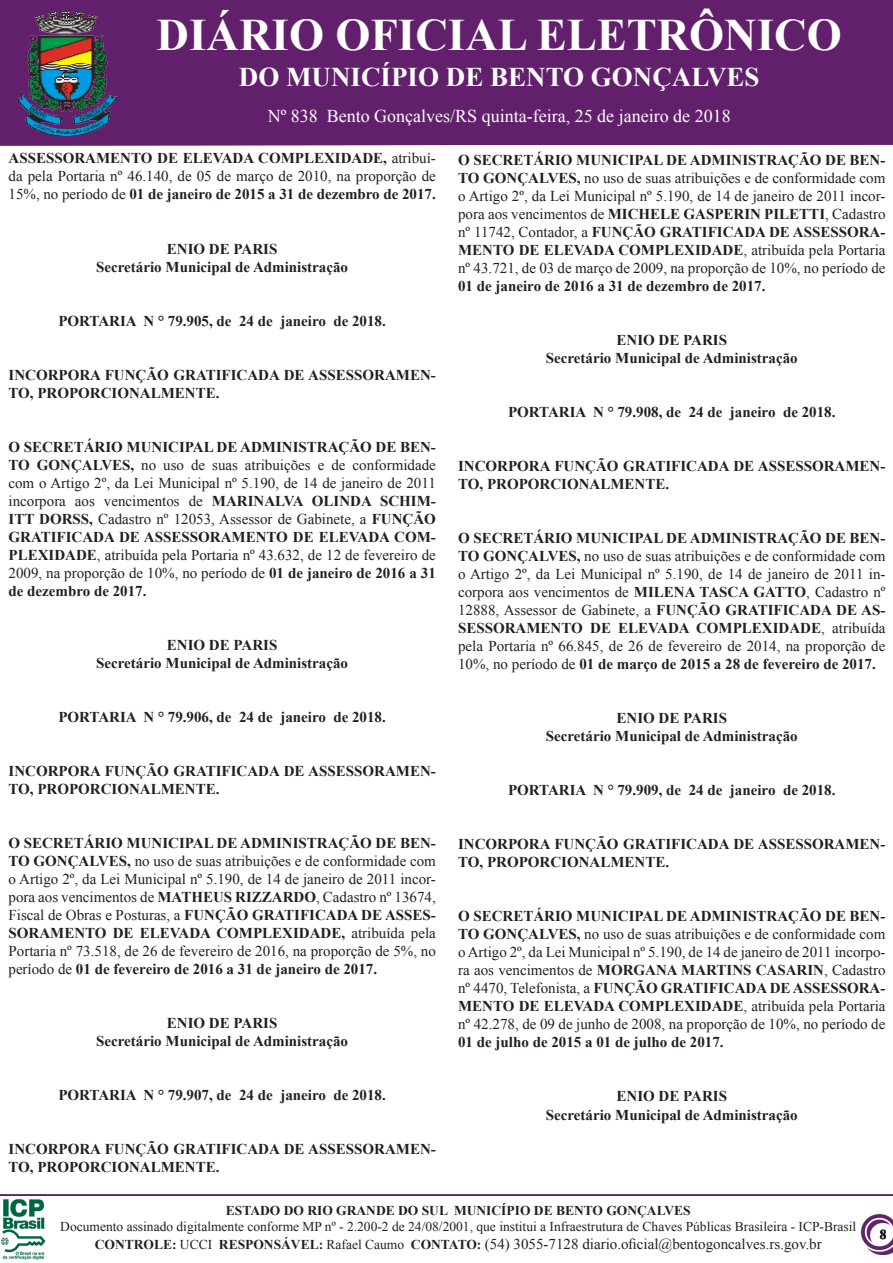
<style>
.page{position:relative;width:893px;height:1263px;background:#fff}
.page>*{position:absolute;margin:0;border:0;box-sizing:border-box;transform-origin:0 0}
.t1{font:700 45px "Times New Roman";color:#fff}
.t2{font:700 27px "Times New Roman";color:#fff}
.t3{font:18px "Times New Roman";color:#fff}
.t4{font:15px/18px "Times New Roman";color:#231f20;text-align:justify}
.t5{font:700 15px/18px "Times New Roman";color:#231f20}
.t6{font:13.5px "Times New Roman";color:#231f20}
.t7{font:700 13.5px "Times New Roman";color:#231f20}
.s1{font-weight:700}
.s2{font-weight:700;font-size:13.5px}
.s3{font-size:13.5px}
</style>
<div class="page">
<img style="left:0;top:1199px;width:46px;height:61px">
<img style="left:862px;top:1214px;width:31px;height:41px">
<div style="left:0;top:0;width:893px;height:146px;background:#62206c"></div>
<hr style="left:0;top:1194px;width:893px;height:2px;background:#62206c">
<img style="left:18px;top:11px;width:100px;height:125px">
<p class="t1" style="left:157px;top:4px;width:687px">DIÁRIO OFICIAL ELETRÔNICO</p>
<p class="t2" style="left:239px;top:58px;width:522px">DO MUNICÍPIO DE BENTO GONÇALVES</p>
<p class="t3" style="left:268px;top:104px;width:465px">Nº 838 Bento Gonçalves/RS quinta-feira, 25 de janeiro de 2018</p>
<p class="t3" style="left:265px;top:104px;width:252px">Nº 472 Bento Gonçalves/RS Q ar</p>
<p class="t3" style="left:576px;top:104px;width:19px">10</p>
<p class="t3" style="left:619px;top:104px;width:115px">Agosto de 2016</p>
<p class="t3" style="left:270px;top:104px;width:460px">Nº 476 Bento Gonçalves/RS Terça-feira, 16 de Agosto de 2016</p>
<p class="t4" style="left:9px;top:149px;width:429px"><span class="s1">ASSESSORAMENTO DE ELEVADA COMPLEXIDADE,</span> atribuí&shy;da pela Portaria nº 46.140, de 05 de março de 2010, na proporção de 15%, no período de <span class="s1">01 de janeiro de 2015 a 31 de dezembro de 2017.</span></p>
<p class="t5" style="left:167px;top:239px;width:112px">ENIO DE PARIS</p>
<p class="t5" style="left:96px;top:257px;width:253px">Secretário Municipal de Administração</p>
<p class="t5" style="left:58px;top:311px;width:329px">PORTARIA N ° 79.905, de 24 de janeiro de 2018.</p>
<p class="t5" style="left:9px;top:365px;width:429px">INCORPORA FUNÇÃO GRATIFICADA DE ASSESSORAMEN-<br>TO, PROPORCIONALMENTE.</p>
<p class="t4" style="left:9px;top:437px;width:429px"><span class="s1">O SECRETÁRIO MUNICIPAL DE ADMINISTRAÇÃO DE BEN-TO GONÇALVES,</span> no uso de suas atribuições e de conformidade com o Artigo 2º, da Lei Municipal nº 5.190, de 14 de janeiro de 2011 incorpora aos vencimentos de <span class="s1">MARINALVA OLINDA SCHIM-ITT DORSS,</span> Cadastro nº 12053, Assessor de Gabinete, a <span class="s1">FUNÇÃO GRATIFICADA DE ASSESSORAMENTO DE ELEVADA COM-PLEXIDADE</span>, atribuída pela Portaria nº 43.632, de 12 de fevereiro de 2009, na proporção de 10%, no período de <span class="s1">01 de janeiro de 2016 a 31 de dezembro de 2017.</span></p>
<p class="t5" style="left:167px;top:635px;width:112px">ENIO DE PARIS</p>
<p class="t5" style="left:96px;top:653px;width:253px">Secretário Municipal de Administração</p>
<p class="t5" style="left:58px;top:707px;width:329px">PORTARIA N ° 79.906, de 24 de janeiro de 2018.</p>
<p class="t5" style="left:9px;top:761px;width:429px">INCORPORA FUNÇÃO GRATIFICADA DE ASSESSORAMEN-<br>TO, PROPORCIONALMENTE.</p>
<p class="t4" style="left:9px;top:833px;width:429px"><span class="s1">O SECRETÁRIO MUNICIPAL DE ADMINISTRAÇÃO DE BEN-TO GONÇALVES,</span> no uso de suas atribuições e de conformidade com o Artigo 2º, da Lei Municipal nº 5.190, de 14 de janeiro de 2011 incor&shy;pora aos vencimentos de <span class="s1">MATHEUS RIZZARDO</span>, Cadastro nº 13674, Fiscal de Obras e Posturas, a <span class="s1">FUNÇÃO GRATIFICADA DE ASSES-SORAMENTO DE ELEVADA COMPLEXIDADE,</span> atribuída pela Portaria nº 73.518, de 26 de fevereiro de 2016, na proporção de 5%, no período de <span class="s1">01 de fevereiro de 2016 a 31 de janeiro de 2017.</span></p>
<p class="t5" style="left:167px;top:1013px;width:112px">ENIO DE PARIS</p>
<p class="t5" style="left:96px;top:1031px;width:253px">Secretário Municipal de Administração</p>
<p class="t5" style="left:58px;top:1085px;width:329px">PORTARIA N ° 79.907, de 24 de janeiro de 2018.</p>
<p class="t5" style="left:9px;top:1139px;width:429px">INCORPORA FUNÇÃO GRATIFICADA DE ASSESSORAMEN-<br>TO, PROPORCIONALMENTE.</p>
<p class="t4" style="left:458px;top:151px;width:429px"><span class="s1">O SECRETÁRIO MUNICIPAL DE ADMINISTRAÇÃO DE BEN-TO GONÇALVES,</span> no uso de suas atribuições e de conformidade com o Artigo 2º, da Lei Municipal nº 5.190, de 14 de janeiro de 2011 incor&shy;pora aos vencimentos de <span class="s1">MICHELE GASPERIN PILETTI</span>, Cadastro nº 11742, Contador, a <span class="s1">FUNÇÃO GRATIFICADA DE ASSESSORA-MENTO DE ELEVADA COMPLEXIDADE</span>, atribuída pela Portaria nº 43.721, de 03 de março de 2009, na proporção de 10%, no período de <span class="s1">01 de janeiro de 2016 a 31 de dezembro de 2017.</span></p>
<p class="t5" style="left:616px;top:331px;width:112px">ENIO DE PARIS</p>
<p class="t5" style="left:546px;top:349px;width:253px">Secretário Municipal de Administração</p>
<p class="t5" style="left:508px;top:403px;width:329px">PORTARIA N ° 79.908, de 24 de janeiro de 2018.</p>
<p class="t5" style="left:458px;top:457px;width:429px">INCORPORA FUNÇÃO GRATIFICADA DE ASSESSORAMEN-<br>TO, PROPORCIONALMENTE.</p>
<p class="t4" style="left:458px;top:529px;width:429px"><span class="s1">O SECRETÁRIO MUNICIPAL DE ADMINISTRAÇÃO DE BEN-TO GONÇALVES,</span> no uso de suas atribuições e de conformidade com o Artigo 2º, da Lei Municipal nº 5.190, de 14 de janeiro de 2011 in&shy;corpora aos vencimentos de <span class="s1">MILENA TASCA GATTO</span>, Cadastro nº 12888, Assessor de Gabinete, a <span class="s1">FUNÇÃO GRATIFICADA DE AS-SESSORAMENTO DE ELEVADA COMPLEXIDADE</span>, atribuída pela Portaria nº 66.845, de 26 de fevereiro de 2014, na proporção de 10%, no período de <span class="s1">01 de março de 2015 a 28 de fevereiro de 2017.</span></p>
<p class="t5" style="left:616px;top:709px;width:112px">ENIO DE PARIS</p>
<p class="t5" style="left:546px;top:727px;width:253px">Secretário Municipal de Administração</p>
<p class="t5" style="left:508px;top:781px;width:329px">PORTARIA N ° 79.909, de 24 de janeiro de 2018.</p>
<p class="t5" style="left:458px;top:835px;width:429px">INCORPORA FUNÇÃO GRATIFICADA DE ASSESSORAMEN-<br>TO, PROPORCIONALMENTE.</p>
<p class="t4" style="left:458px;top:907px;width:429px"><span class="s1">O SECRETÁRIO MUNICIPAL DE ADMINISTRAÇÃO DE BEN-TO GONÇALVES,</span> no uso de suas atribuições e de conformidade com o Artigo 2º, da Lei Municipal nº 5.190, de 14 de janeiro de 2011 incorpo&shy;ra aos vencimentos de <span class="s1">MORGANA MARTINS CASARIN</span>, Cadastro nº 4470, Telefonista, a <span class="s1">FUNÇÃO GRATIFICADA DE ASSESSORA-MENTO DE ELEVADA COMPLEXIDADE</span>, atribuída pela Portaria nº 42.278, de 09 de junho de 2008, na proporção de 10%, no período de <span class="s1">01 de julho de 2015 a 01 de julho de 2017.</span></p>
<p class="t5" style="left:616px;top:1087px;width:112px">ENIO DE PARIS</p>
<p class="t5" style="left:546px;top:1105px;width:253px">Secretário Municipal de Administração</p>
<p class="t7" style="left:226px;top:1201px;width:466px">ESTADO DO RIO GRANDE DO SUL MUNICÍPIO DE BENTO GONÇALVES</p>
<p class="t6" style="left:60px;top:1218px;width:797px">Documento assinado digitalmente conforme MP nº - 2.200-2 de 24/08/2001, que institui a Infraestrutura de Chaves Públicas Brasileira - ICP-Brasil</p>
<p class="t4" style="left:95px;top:1235px;width:728px"><span class="s2">CONTROLE:</span> <span class="s3">UCCI</span> <span class="s2">RESPONSÁVEL:</span> <span class="s3">Rafael Caumo</span> <span class="s2">CONTATO:</span> (54) 3055-7128 diario.oficial@bentogoncalves.rs.gov.br</p>
<p class="t7" style="left:880px;top:1225px;width:8px">8</p>
</div>
